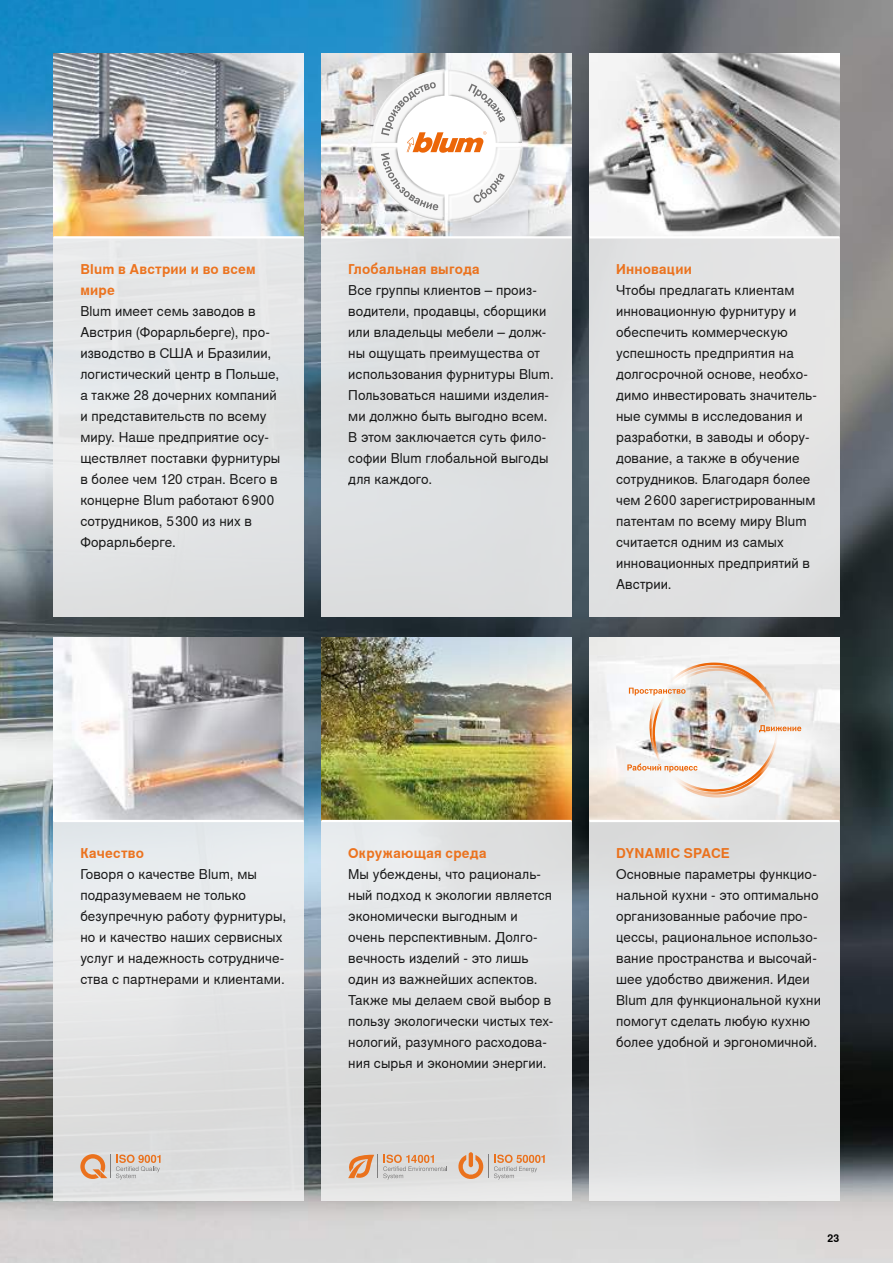
<style>
.page{position:relative;width:893px;height:1263px;background:#fff}
.page>*{position:absolute;margin:0;border:0;box-sizing:border-box;transform-origin:0 0}
.t1{font:13.5px/21px "Nimbus Sans Global";letter-spacing:.005em;color:#000}
.t2{font:700 13.5px/21px "Nimbus Sans Global";letter-spacing:.015em;color:#ec6608}
.t3{font:700 10.5px "Nimbus Sans Global";color:#000}
</style>
<div class="page">
<img style="left:0;top:0;width:893px;height:1263px">
<img style="left:54px;top:54px;width:250px;height:182px">
<img style="left:321px;top:54px;width:250px;height:182px">
<img style="left:589px;top:54px;width:250px;height:182px">
<img style="left:54px;top:637px;width:250px;height:183px">
<img style="left:321px;top:637px;width:250px;height:183px">
<div style="left:54px;top:237px;width:250px;height:380px;background:#e3e6e7"></div>
<hr style="left:54px;top:236px;width:250px;height:2px;background:#fff">
<div style="left:589px;top:237px;width:250px;height:380px;background:#e1e2e2"></div>
<hr style="left:589px;top:236px;width:250px;height:2px;background:#fff">
<div style="left:54px;top:821px;width:250px;height:380px;background:#e4e6e7"></div>
<svg style="left:80px;top:1154px;width:81px;height:25px"></svg>
<hr style="left:54px;top:820px;width:250px;height:2px;background:#fff">
<div style="left:321px;top:821px;width:250px;height:380px;background:linear-gradient(to right,#e2e4e5,#dddede)"></div>
<svg style="left:348px;top:1154px;width:100px;height:25px;background:#d8c1b0"></svg>
<svg style="left:458px;top:1154px;width:87px;height:25px;background:#dbc0ac"></svg>
<hr style="left:321px;top:820px;width:250px;height:2px;background:#fff">
<img style="left:589px;top:637px;width:250px;height:183px">
<img style="left:627px;top:662px;width:174px;height:136px">
<div style="left:589px;top:821px;width:250px;height:380px;background:#dbdcdd"></div>
<hr style="left:589px;top:820px;width:250px;height:2px;background:#fff">
<div style="left:321px;top:237px;width:250px;height:380px;background:#dddfe0"></div>
<hr style="left:321px;top:236px;width:250px;height:2px;background:#fff">
<svg style="left:371px;top:70px;width:151px;height:150px"></svg>
<p class="t2" style="left:80px;top:259px;width:177px">Blum в Австрии и во всем мире</p>
<p class="t1" style="left:80px;top:301px;width:202px">Blum имеет семь заводов в<br>Австрия (Форарльберге), про&shy;изводство в США и Бразилии, логистический центр в Польше, а также 28 дочерних компаний и представительств по всему миру. Наше предприятие осу&shy;ществляет поставки фурнитуры в более чем 120 стран. Всего в концерне Blum работают 6900 сотрудников, 5300 из них в<br>Фoрaрльбeргe.</p>
<p class="t2" style="left:348px;top:259px;width:133px">Глобальная выгода</p>
<p class="t1" style="left:348px;top:280px;width:207px">Все группы клиентов – произ&shy;водители, продавцы, сборщики или владельцы мебели – долж&shy;ны ощущать преимущества от использования фурнитуры Blum.<br>Пользоваться нашими изделия&shy;ми должно быть выгодно всем.<br>В этом заключается суть фило&shy;софии Blum глобальной выгоды для каждого.</p>
<p class="t2" style="left:616px;top:259px;width:77px">Инновации</p>
<p class="t1" style="left:616px;top:280px;width:202px">Чтобы предлагать клиентам инновационную фурнитуру и обеспечить коммерческую успешность предприятия на долгосрочной основе, необхо&shy;димо инвестировать значитель&shy;ные суммы в исследования и разработки, в заводы и обору&shy;дование, а также в обучение сотрудников. Благодаря более чем 2600 зарегистрированным патентам по всему миру Blum считается одним из самых инновационных предприятий в<br>Австрии.</p>
<p class="t2" style="left:80px;top:842px;width:65px">Качество</p>
<p class="t1" style="left:80px;top:863px;width:207px">Говоря о качестве Blum, мы подразумеваем не только безупречную работу фурнитуры, но и качество наших сервисных услуг и надежность сотрудниче&shy;ства с партнерами и клиентами.</p>
<p class="t2" style="left:348px;top:842px;width:140px">Окружающая среда</p>
<p class="t1" style="left:348px;top:863px;width:207px">Мы убеждены, что рациональ&shy;ный подход к экологии является экономически выгодным и очень перспективным. Долго&shy;вечность изделий - это лишь один из важнейших аспектов.<br>Также мы делаем свой выбор в пользу экологически чистых тех&shy;нологий, разумного расходова&shy;ния сырья и экономии энергии.</p>
<p class="t2" style="left:616px;top:842px;width:115px">DYNAMIC SPACE</p>
<p class="t1" style="left:616px;top:863px;width:206px">Основные параметры функцио&shy;нальной кухни - это оптимально организованные рабочие про&shy;цессы, рациональное использо&shy;вание пространства и высочай&shy;шее удобство движения. Идеи<br>Blum для функциональной кухни помогут сделать любую кухню более удобной и эргономичной.</p>
<p class="t3" style="left:827px;top:1232px;width:13px">23</p>
</div>
